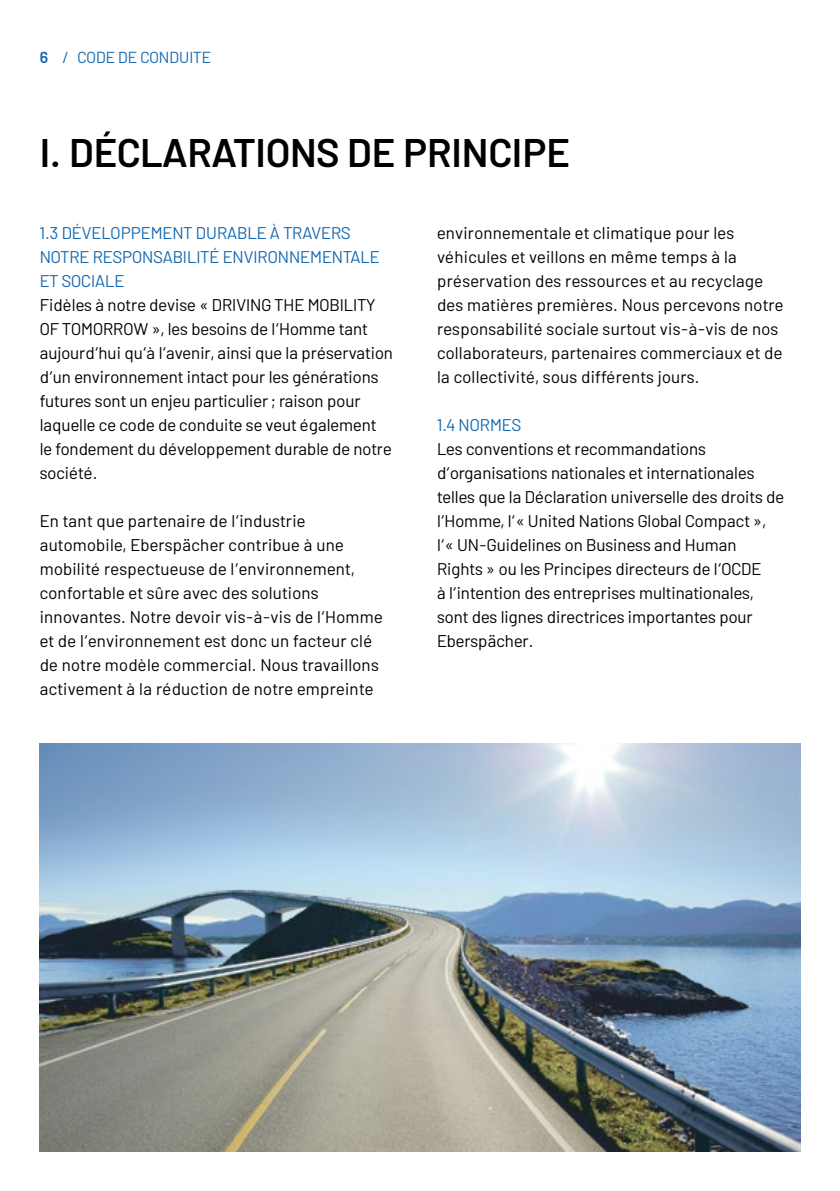
<style>
.page{position:relative;width:840px;height:1191px;background:#fff}
.page>*{position:absolute;margin:0;border:0;box-sizing:border-box;transform-origin:0 0}
.t1{font:600 40px "Barlow";color:#000}
.t2{font:17px/24px "Barlow";color:#000}
.t3{font:17px/24px "Barlow";color:#1368b1}
.t4{font:16px "Barlow";color:#1368b1}
.s1{font-weight:600}
</style>
<div class="page">
<img style="left:40px;top:743px;width:759px;height:408px">
<p class="t4" style="left:40px;top:46px;width:173px"><span class="s1">6</span> / CODE DE CONDUITE</p>
<h1 class="t1" style="left:40px;top:123px;width:531px">I. DÉCLARATIONS DE PRINCIPE</h1>
<p class="t3" style="left:40px;top:220px;width:341px">1.3 DÉVELOPPEMENT DURABLE À TRAVERS<br>NOTRE RESPONSABILITÉ ENVIRONNEMENTALE<br>ET SOCIALE</p>
<p class="t2" style="left:40px;top:292px;width:354px">Fidèles à notre devise « DRIVING THE MOBILITY OF TOMORROW », les besoins de l‘Homme tant aujourd‘hui qu‘à l‘avenir, ainsi que la préservation d‘un environnement intact pour les générations futures sont un enjeu particulier ; raison pour laquelle ce code de conduite se veut également le fondement du développement durable de notre société.</p>
<p class="t2" style="left:40px;top:508px;width:344px">En tant que partenaire de l‘industrie automobile, Eberspächer contribue à une mobilité respectueuse de l‘environnement, confortable et sûre avec des solutions innovantes. Notre devoir vis-à-vis de l‘Homme et de l‘environnement est donc un facteur clé de notre modèle commercial. Nous travaillons activement à la réduction de notre empreinte</p>
<p class="t2" style="left:437px;top:220px;width:348px">environnementale et climatique pour les véhicules et veillons en même temps à la préservation des ressources et au recyclage des matières premières. Nous percevons notre responsabilité sociale surtout vis-à-vis de nos collaborateurs, partenaires commerciaux et de la collectivité, sous différents jours.</p>
<p class="t3" style="left:437px;top:412px;width:86px">1.4 NORMES</p>
<p class="t2" style="left:437px;top:436px;width:348px">Les conventions et recommandations d‘organisations nationales et internationales telles que la Déclaration universelle des droits de l‘Homme, l‘« United Nations Global Compact », l‘« UN-Guidelines on Business and Human Rights » ou les Principes directeurs de l‘OCDE<br>à l‘intention des entreprises multinationales, sont des lignes directrices importantes pour Eberspächer.</p>
</div>
